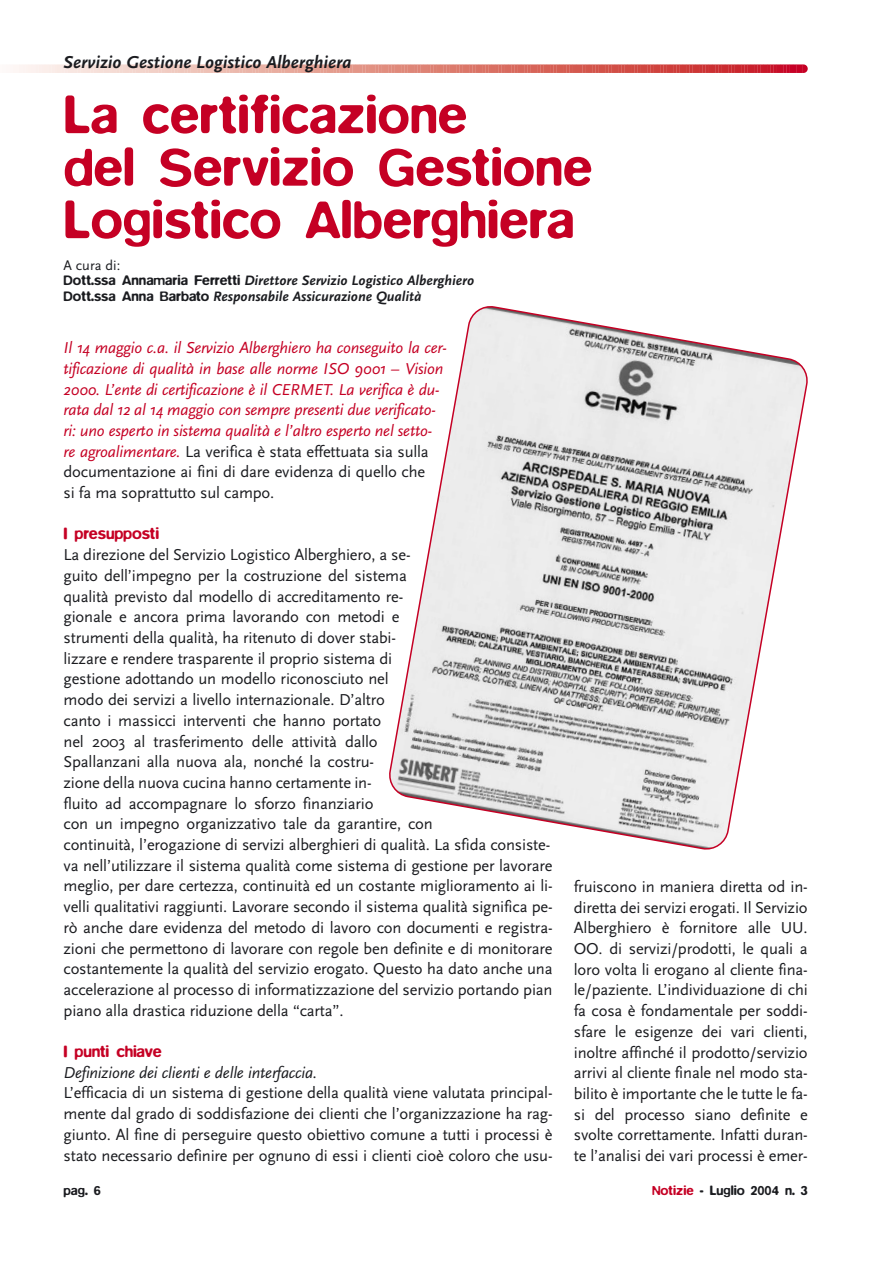
<style>
.page{position:relative;width:893px;height:1263px;background:#fff}
.page>*{position:absolute;margin:0;border:0;box-sizing:border-box;transform-origin:0 0}
.t1{font:500 54px/52.5px "Blur";color:#c50024}
.t2{font:italic 700 18px "Scala Sans";color:#1b1c20}
.t3{font:16.5px/20.7px "Scala Sans";letter-spacing:-.01em;color:#1b1c20;text-align:justify}
.t4{font:italic 16.5px/20.7px "Scala Sans";letter-spacing:-.01em;color:#c50024}
.t5{font:italic 16.5px "Scala Sans";letter-spacing:-.01em;color:#1b1c20}
.t6{font:500 16.5px "Blur";letter-spacing:-.01em;color:#c50024}
.t7{font:italic 700 14.25px/15.8px "Scala Sans";color:#1b1c20}
.t8{font:500 13.5px "Blur";color:#1b1c20}
.s1{font-weight:400;font-style:normal}
.s2{font-family:"Blur";font-weight:500;font-style:normal}
.s3{font-style:normal;color:#1b1c20}
.s4{color:#c50024}
</style>
<div class="page">
<svg style="left:13px;top:64px;width:795px;height:9px;background:#e28e88"></svg>
<svg style="left:389px;top:306px;width:419px;height:544px"></svg>
<p class="t2" style="left:64px;top:55px;width:289px">Servizio Gestione Logistico Alberghiera</p>
<h1 class="t1" style="left:64px;top:93px;width:530px">La certificazione<br>del Servizio Gestione<br>Logistico Alberghiera</h1>
<p class="t7" style="left:64px;top:258px;width:412px"><span class="s1">A cura di:<br></span><span class="s2">Dott.ssa Annamaria Ferretti</span> Direttore Servizio Logistico Alberghiero<br><span class="s2">Dott.ssa Anna Barbato</span> Responsabile Assicurazione Qualità</p>
<p class="t4" style="left:64px;top:339px;width:385px">Il 14 maggio c.a. il Servizio Alberghiero ha conseguito la cer&shy;tificazione di qualità in base alle norme ISO 9001 – Vision 2000. L’ente di certificazione è il CERMET. La verifica è du&shy;rata dal 12 al 14 maggio con sempre presenti due verificato&shy;ri: uno esperto in sistema qualità e l’altro esperto nel setto&shy;re agroalimentare. <span class="s3">La verifica è stata effettuata sia sulla documentazione ai fini di dare evidenza di quello che<br>si fa ma soprattutto sul campo.</span></p>
<p class="t6" style="left:64px;top:528px;width:97px">I presupposti</p>
<p class="t3" style="left:64px;top:546px;width:491px;text-align:left">La direzione del Servizio Logistico Alberghiero, a se-<br>guito dell’impegno per la costruzione del sistema<br>qualità previsto dal modello di accreditamento re-<br>gionale e ancora prima lavorando con metodi e<br>strumenti della qualità, ha ritenuto di dover stabi-<br>lizzare e rendere trasparente il proprio sistema di<br>gestione adottando un modello riconosciuto nel<br>modo dei servizi a livello internazionale. D’altro<br>canto i massicci interventi che hanno portato<br>nel 2003 al trasferimento delle attività dallo<br>Spallanzani alla nuova ala, nonché la costru-<br>zione della nuova cucina hanno certamente in-<br>fluito ad accompagnare lo sforzo finanziario<br>con un impegno organizzativo tale da garantire, con<br>continuità, l’erogazione di servizi alberghieri di qualità. La sfida consiste&shy;va nell’utilizzare il sistema qualità come sistema di gestione per lavorare meglio, per dare certezza, continuità ed un costante miglioramento ai li&shy;velli qualitativi raggiunti. Lavorare secondo il sistema qualità significa pe&shy;rò anche dare evidenza del metodo di lavoro con documenti e registra&shy;zioni che permettono di lavorare con regole ben definite e di monitorare costantemente la qualità del servizio erogato. Questo ha dato anche una accelerazione al processo di informatizzazione del servizio portando pian piano alla drastica riduzione della “carta”.</p>
<p class="t6" style="left:64px;top:1046px;width:100px">I punti chiave</p>
<p class="t5" style="left:64px;top:1066px;width:255px">Definizione dei clienti e delle interfaccia.</p>
<p class="t3" style="left:64px;top:1084px;width:490px">L’efficacia di un sistema di gestione della qualità viene valutata principal&shy;mente dal grado di soddisfazione dei clienti che l’organizzazione ha rag&shy;giunto. Al fine di perseguire questo obiettivo comune a tutti i processi è stato necessario definire per ognuno di essi i clienti cioè coloro che usu-</p>
<p class="t8" style="left:64px;top:1186px;width:39px">pag. 6</p>
<p class="t3" style="left:574px;top:877px;width:235px">fruiscono in maniera diretta od in&shy;diretta dei servizi erogati. Il Servizio Alberghiero è fornitore alle UU.<br>OO. di servizi/prodotti, le quali a loro volta li erogano al cliente fina&shy;le/paziente. L’individuazione di chi fa cosa è fondamentale per soddi&shy;sfare le esigenze dei vari clienti, inoltre affinché il prodotto/servizio arrivi al cliente finale nel modo sta&shy;bilito è importante che le tutte le fa&shy;si del processo siano definite e svolte correttamente. Infatti duran&shy;te l’analisi dei vari processi è emer-</p>
<p class="t8" style="left:652px;top:1186px;width:157px"><span class="s4">Notizie</span> - Luglio 2004 n. 3</p>
</div>
